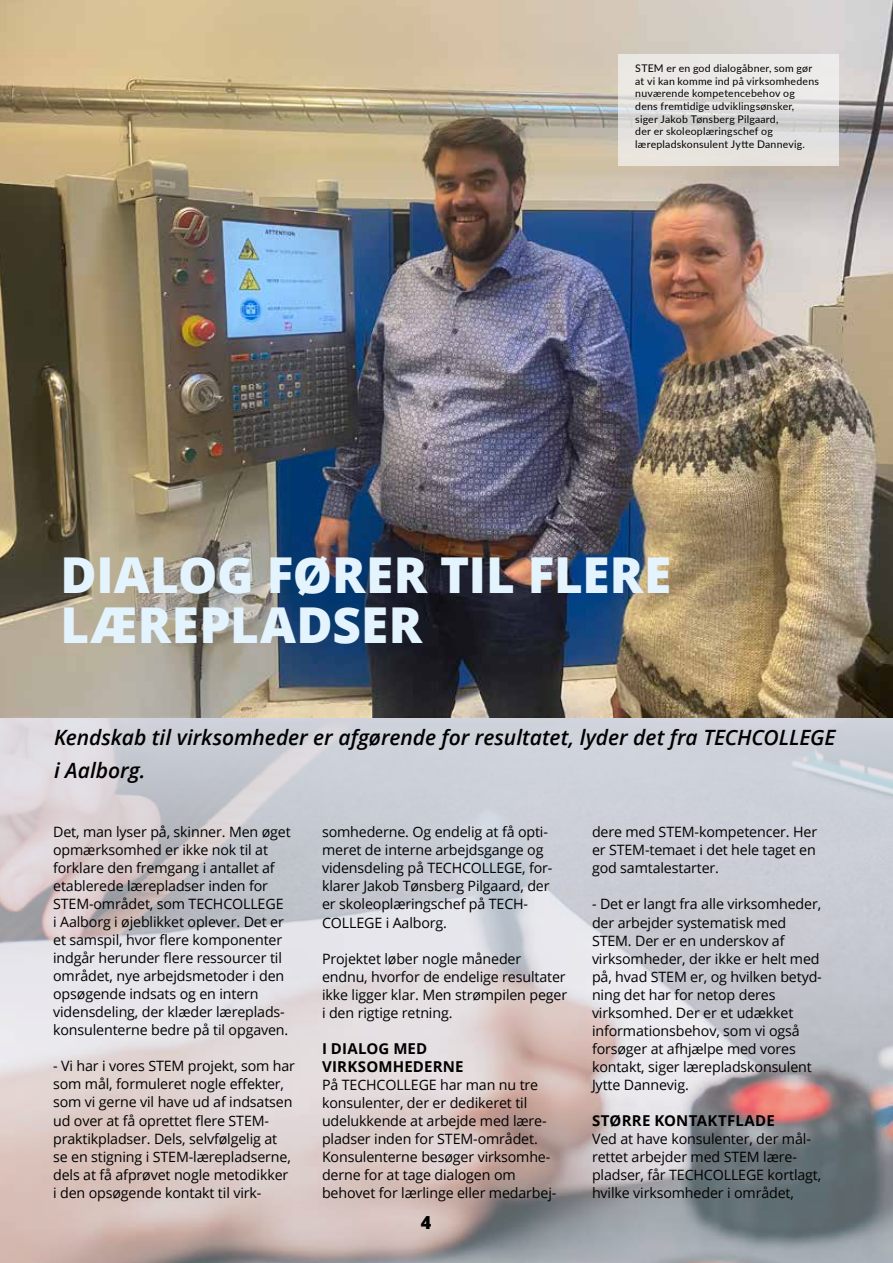
<style>
.page{position:relative;width:893px;height:1263px;background:#fff}
.page>*{position:absolute;margin:0;border:0;box-sizing:border-box;transform-origin:0 0}
.t1{font:800 49.5px/49.5px "Open Sans";letter-spacing:.005em;color:#e4f4fe}
.t2{font:italic 600 21px/33px "Open Sans";letter-spacing:-.005em;color:#000}
.t3{font:800 18px "Open Sans";color:#000}
.t4{font:700 15px/18px "Open Sans";letter-spacing:.015em;color:#000}
.t5{font:14.25px/18px "Open Sans";letter-spacing:-.01em;color:#000}
.t6{font:10.5px/12.6px "Lato";letter-spacing:.02em;color:#000}
</style>
<div class="page">
<img style="left:0;top:0;width:893px;height:1263px">
<svg style="left:619px;top:54px;width:220px;height:112px;background:#e3e1df"></svg>
<p class="t6" style="left:635px;top:61px;width:185px">STEM er en god dialogåbner, som gør at vi kan komme ind på virksomhedens nuværende kompetencebehov og dens fremtidige udviklingsønsker, siger Jakob Tønsberg Pilgaard,<br>der er skoleoplæringschef og lærepladskonsulent Jytte Dannevig.</p>
<h1 class="t1" style="left:60px;top:548px;width:612px">DIALOG FØRER TIL FLERE<br>LÆREPLADSER</h1>
<h2 class="t2" style="left:54px;top:721px;width:783px">Kendskab til virksomheder er afgørende for resultatet, lyder det fra TECHCOLLEGE i Aalborg.</h2>
<p class="t5" style="left:53px;top:822px;width:239px">Det, man lyser på, skinner. Men øget opmærksomhed er ikke nok til at forklare den fremgang i antallet af etablerede lærepladser inden for STEM-området, som TECHCOLLEGE<br>i Aalborg i øjeblikket oplever. Det er et samspil, hvor flere komponenter indgår herunder flere ressourcer til området, nye arbejdsmetoder i den opsøgende indsats og en intern vidensdeling, der klæder læreplads&shy;konsulenterne bedre på til opgaven.</p>
<p class="t5" style="left:53px;top:1057px;width:243px">- Vi har i vores STEM projekt, som har som mål, formuleret nogle effekter, som vi gerne vil have ud af indsatsen ud over at få oprettet flere STEM&shy;praktikpladser. Dels, selvfølgelig at se en stigning i STEM-lærepladserne, dels at få afprøvet nogle metodikker i den opsøgende kontakt til virk-</p>
<p class="t5" style="left:322px;top:823px;width:232px">somhederne. Og endelig at få opti&shy;meret de interne arbejdsgange og vidensdeling på TECHCOLLEGE, for&shy;klarer Jakob Tønsberg Pilgaard, der er skoleoplæringschef på TECH-<br>COLLEGE i Aalborg.</p>
<p class="t5" style="left:322px;top:949px;width:247px">Projektet løber nogle måneder endnu, hvorfor de endelige resultater ikke ligger klar. Men strømpilen peger i den rigtige retning.</p>
<p class="t4" style="left:322px;top:1039px;width:143px">I DIALOG MED<br>VIRKSOMHEDERNE</p>
<p class="t5" style="left:322px;top:1075px;width:236px">På TECHCOLLEGE har man nu tre konsulenter, der er dedikeret til udelukkende at arbejde med lære&shy;pladser inden for STEM-området.<br>Konsulenterne besøger virksomhe&shy;derne for at tage dialogen om behovet for lærlinge eller medarbej-</p>
<p class="t3" style="left:421px;top:1208px;width:12px">4</p>
<p class="t5" style="left:592px;top:823px;width:227px;text-align:justify">dere med STEM-kompetencer. Her er STEM-temaet i det hele taget en god samtalestarter.</p>
<p class="t5" style="left:592px;top:895px;width:231px">- Det er langt fra alle virksomheder, der arbejder systematisk med<br>STEM. Der er en underskov af virksomheder, der ikke er helt med på, hvad STEM er, og hvilken betyd&shy;ning det har for netop deres virksomhed. Der er et udækket informationsbehov, som vi også forsøger at afhjælpe med vores kontakt, siger lærepladskonsulent<br>Jytte Dannevig.</p>
<p class="t4" style="left:592px;top:1111px;width:184px">STØRRE KONTAKTFLADE</p>
<p class="t5" style="left:592px;top:1130px;width:231px">Ved at have konsulenter, der mål&shy;rettet arbejder med STEM lære&shy;pladser, får TECHCOLLEGE kortlagt, hvilke virksomheder i området,</p>
</div>
